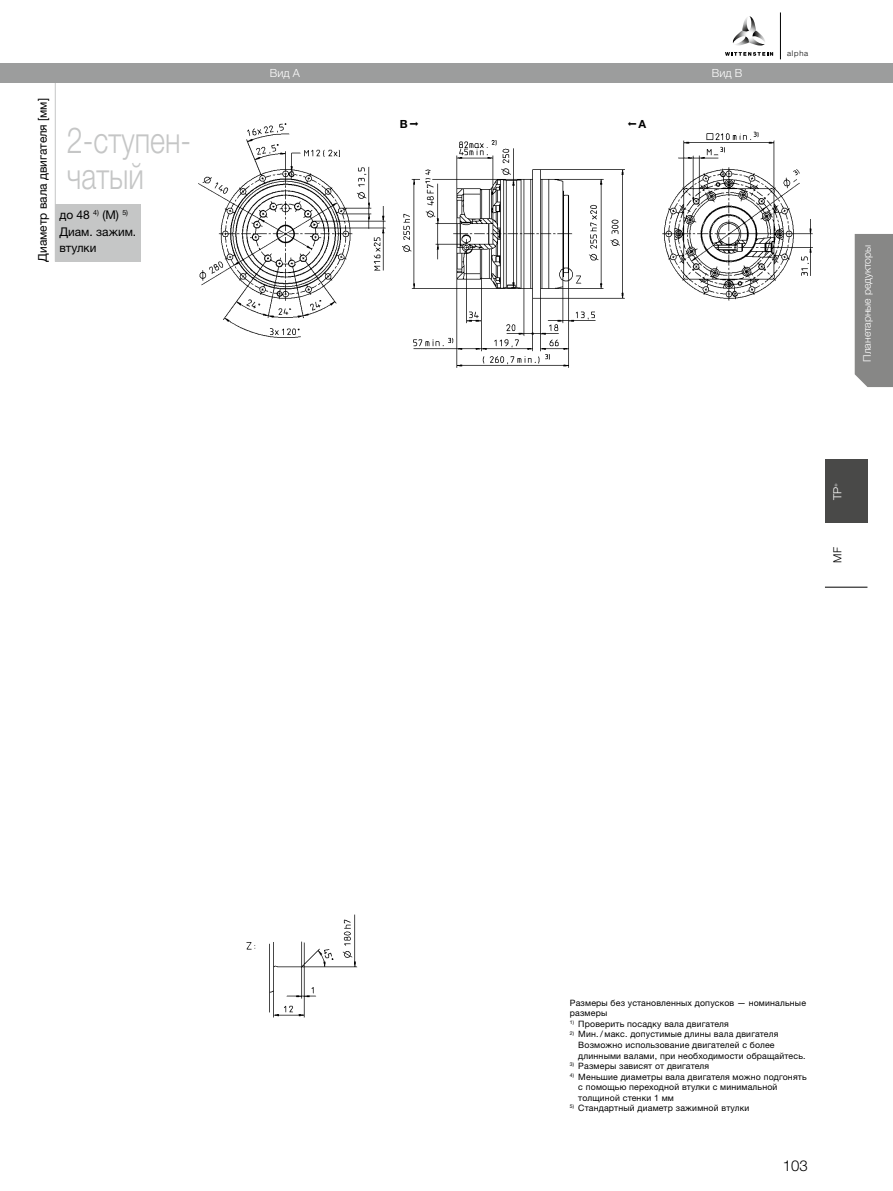
<style>
.page{position:relative;width:893px;height:1191px;background:#fff}
.page>*{position:absolute;margin:0;border:0;box-sizing:border-box;transform-origin:0 0}
.t1{font:300 36px/36px "Helvetica Neue LTW1 G";color:#c5c6c6;scale:.8 1}
.t2{font:300 15px "Helvetica Neue LT Std";color:#000}
.t3{font:12px/16.5px "Helvetica Neue LTW1 G";color:#000}
.t4{font:12px "Helvetica Neue LT Std";color:#000}
.t5{font:300 11.25px "Helvetica Neue LTW1 G";color:#fff}
.t6{font:300 11.25px "Helvetica Neue LT Std";color:#fff}
.t7{font:300 11.25px "Helvetica Neue LT Std";color:#000}
.t8{font:700 11.25px "Helvetica Neue LT Std";color:#000}
.t9{font:300 10.5px "Helvetica Neue LTW1 G";color:#fff}
.t10{font:8.7px/10.5px "Helvetica Neue LTW1 G";letter-spacing:.02em;color:#000}
.t11{font:300 7.65px "Helvetica Neue LT";letter-spacing:.1em;color:#000}
.s1{font-family:"Helvetica Neue LTW1 G"}
</style>
<div class="page">
<div style="left:825px;top:459px;width:42px;height:64px;background:#494948"></div>
<hr style="left:825px;top:587px;width:42px;height:1px;background:#000">
<img style="left:198px;top:123px;width:635px;height:895px">
<hr style="left:55px;top:83px;width:1px;height:178px;background:#c5c6c6">
<div style="left:0;top:64px;width:893px;height:19px;background:#9c9d9d"></div>
<div style="left:855px;top:234px;width:38px;height:153px;background:#878786"></div>
<div style="left:55px;top:204px;width:85px;height:57px;background:#c5c6c6"></div>
<svg style="left:732px;top:16px;width:33px;height:30px"></svg>
<svg style="left:725px;top:52px;width:48px;height:4px"></svg>
<hr style="left:780px;top:12px;width:1px;height:47px;background:#000">
<svg style="left:410px;top:123px;width:8px;height:3px"></svg>
<svg style="left:628px;top:123px;width:8px;height:3px"></svg>
<h3 class="t3" style="left:34px;top:261px;width:165px;rotate:-90deg">Диаметр вала двигателя [мм]</h3>
<h1 class="t1" style="left:67px;top:122px;width:157px">2-ступен&shy;чатый</h1>
<h3 class="t4" style="left:60px;top:208px;width:70px"><span class="s1">до</span> 48 <sup>4)</sup> (M) <sup>5)</sup></h3>
<h3 class="t3" style="left:60px;top:223px;width:78px">Диам. зажим. втулки</h3>
<p class="t5" style="left:270px;top:66px;width:31px">Вид A</p>
<p class="t5" style="left:712px;top:66px;width:32px">Вид B</p>
<p class="t8" style="left:400px;top:117px;width:9px">B</p>
<p class="t8" style="left:639px;top:117px;width:9px">A</p>
<p class="t11" style="left:787px;top:48px;width:23px">alpha</p>
<p class="t9" style="left:860px;top:361px;width:118px;rotate:-90deg">Планетарные редукторы</p>
<p class="t6" style="left:831px;top:500px;width:18px;rotate:-90deg">TP<sup>+</sup></p>
<p class="t7" style="left:831px;top:563px;width:17px;rotate:-90deg">MF</p>
<p class="t10" style="left:570px;top:997px;width:238px">Размеры без установленных допусков — номинальные размеры</p>
<p class="t10" style="left:570px;top:1018px;width:160px"><sup>1)</sup> Проверить посадку вала двигателя</p>
<p class="t10" style="left:578px;top:1029px;width:229px;text-indent:-9px"><sup>2)</sup> Мин./макс. допустимые длины вала двигателя<br>Возможно использование двигателей с более длинными валами, при необходимости обращайтесь.</p>
<p class="t10" style="left:570px;top:1060px;width:141px"><sup>3)</sup> Размеры зависят от двигателя</p>
<p class="t10" style="left:578px;top:1071px;width:230px;text-indent:-9px"><sup>4)</sup> Меньшие диаметры вала двигателя можно подгонять с помощью переходной втулки с минимальной толщиной стенки 1 мм</p>
<p class="t10" style="left:570px;top:1102px;width:181px"><sup>5)</sup> Стандартный диаметр зажимной втулки</p>
<h2 class="t2" style="left:783px;top:1156px;width:27px">103</h2>
</div>
